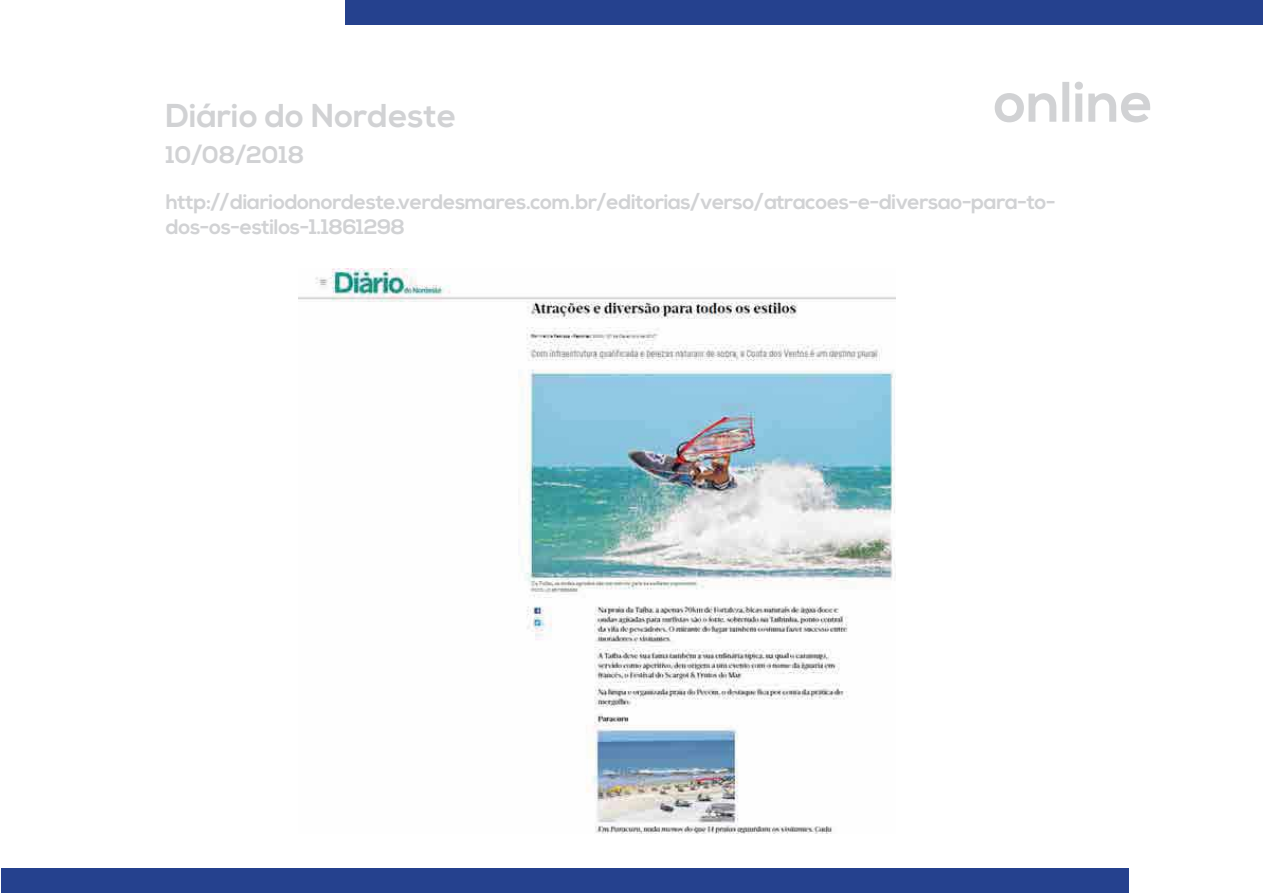
<style>
.page{position:relative;width:1263px;height:893px;background:#fff}
.page>*{position:absolute;margin:0;border:0;box-sizing:border-box;transform-origin:0 0}
.t1{font:700 33px "Nexa";color:#d1d2d4}
.t2{font:700 24px "Nexa";color:#d1d2d4}
.t3{font:700 21px/25.2px "Nexa";letter-spacing:-.02em;color:#d1d2d4}
</style>
<div class="page">
<div style="left:1px;top:868px;width:1127px;height:24px;background:#25418e"></div>
<div style="left:345px;top:1px;width:917px;height:24px;background:#25418e"></div>
<svg style="left:995px;top:81px;width:155px;height:41px"></svg>
<img style="left:298px;top:268px;width:598px;height:565px">
<h1 class="t1" style="left:166px;top:96px;width:292px">Diário do Nordeste</h1>
<p class="t2" style="left:166px;top:141px;width:140px">10/08/2018</p>
<p class="t3" style="left:166px;top:190px;width:891px">http://diariodonordeste.verdesmares.com.br/editorias/verso/atracoes-e-diversao-para-to&shy;dos-os-estilos-1.1861298</p>
</div>
